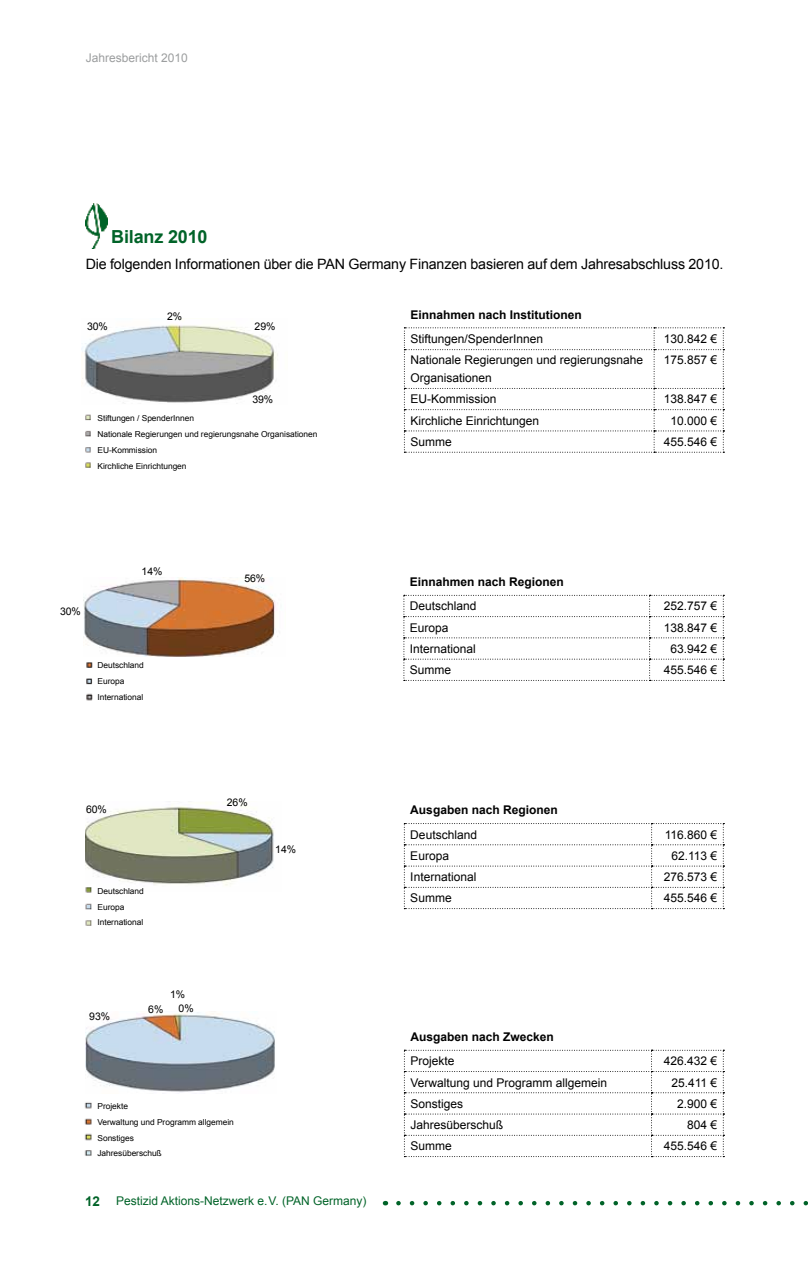
<style>
.page{position:relative;width:808px;height:1263px;background:#fff}
.page>*{position:absolute;margin:0;border:0;box-sizing:border-box;transform-origin:0 0}
.t1{font:700 18px "Arial";letter-spacing:-.01em;color:#006328}
.t2{font:14.25px "Arial";letter-spacing:-.01em;color:#000}
.t3{font:12px/18px "Arial";color:#000}
.t4{font:700 12px "Arial";color:#000}
.t5{font:12px "Arial";color:#006328}
.t6{font:12px "Arial";color:#9c9e9f}
.t7{font:10.5px "Arial";letter-spacing:-.01em;color:#000}
.t8{font:8.25px/15.8px "Arial";letter-spacing:-.005em;color:#000}
.s1{font-weight:700;font-size:13.5px}
</style>
<div class="page">
<svg style="left:398px;top:1201px;width:410px;height:4px"></svg>
<img style="left:86px;top:203px;width:21px;height:46px">
<svg style="left:404px;top:327px;width:320px;height:126px"></svg>
<svg style="left:403px;top:595px;width:321px;height:86px"></svg>
<svg style="left:404px;top:823px;width:320px;height:86px"></svg>
<svg style="left:404px;top:1050px;width:320px;height:107px"></svg>
<img style="left:84px;top:578px;width:194px;height:79px">
<img style="left:86px;top:662px;width:7px;height:39px">
<img style="left:81px;top:324px;width:197px;height:80px">
<img style="left:85px;top:414px;width:6px;height:54px">
<img style="left:86px;top:1011px;width:189px;height:81px">
<img style="left:84px;top:1102px;width:8px;height:54px">
<img style="left:86px;top:802px;width:188px;height:84px">
<img style="left:85px;top:884px;width:10px;height:42px">
<p class="t6" style="left:86px;top:50px;width:104px">Jahresbericht 2010</p>
<h1 class="t1" style="left:111px;top:225px;width:98px">Bilanz 2010</h1>
<p class="t2" style="left:86px;top:255px;width:639px">Die folgenden Informationen über die PAN Germany Finanzen basieren auf dem Jahresabschluss 2010.</p>
<p class="t4" style="left:410px;top:306px;width:173px">Einnahmen nach Institutionen</p>
<p class="t3" style="left:410px;top:330px;width:134px">Stiftungen/SpenderInnen</p>
<p class="t3" style="left:664px;top:330px;width:55px">130.842 €</p>
<p class="t3" style="left:410px;top:351px;width:234px">Nationale Regierungen und regierungsnahe<br>Organisationen</p>
<p class="t3" style="left:664px;top:351px;width:55px">175.857 €</p>
<p class="t3" style="left:410px;top:390px;width:88px">EU-Kommission</p>
<p class="t3" style="left:664px;top:390px;width:55px">138.847 €</p>
<p class="t3" style="left:410px;top:412px;width:130px">Kirchliche Einrichtungen</p>
<p class="t3" style="left:670px;top:412px;width:48px">10.000 €</p>
<p class="t3" style="left:410px;top:433px;width:43px">Summe</p>
<p class="t3" style="left:664px;top:433px;width:55px">455.546 €</p>
<p class="t7" style="left:167px;top:310px;width:17px">2%</p>
<p class="t7" style="left:87px;top:320px;width:22px">30%</p>
<p class="t7" style="left:255px;top:320px;width:22px">29%</p>
<p class="t7" style="left:252px;top:393px;width:22px">39%</p>
<p class="t8" style="left:97px;top:411px;width:221px">Stiftungen / SpenderInnen<br>Nationale Regierungen und regierungsnahe Organisationen<br>EU-Kommission<br>Kirchliche Einrichtungen</p>
<p class="t7" style="left:60px;top:604px;width:22px">30%</p>
<p class="t7" style="left:142px;top:564px;width:22px">14%</p>
<p class="t8" style="left:97px;top:657px;width:48px">Deutschland<br>Europa<br>International</p>
<p class="t7" style="left:244px;top:571px;width:22px">56%</p>
<p class="t7" style="left:86px;top:802px;width:22px">60%</p>
<p class="t8" style="left:97px;top:883px;width:48px">Deutschland<br>Europa<br>International</p>
<p class="t7" style="left:89px;top:1010px;width:22px">93%</p>
<p class="t7" style="left:148px;top:1002px;width:17px">6%</p>
<p class="t7" style="left:170px;top:987px;width:17px">1%</p>
<p class="t7" style="left:179px;top:1001px;width:17px">0%</p>
<p class="t7" style="left:227px;top:795px;width:22px">26%</p>
<p class="t7" style="left:275px;top:842px;width:22px">14%</p>
<p class="t8" style="left:97px;top:1098px;width:138px">Projekte<br>Verwaltung und Programm allgemein<br>Sonstiges<br>Jahresüberschuß</p>
<p class="t5" style="left:85px;top:1193px;width:283px"><span class="s1">12</span> Pestizid Aktions-Netzwerk e. V. (PAN Germany)</p>
<p class="t4" style="left:410px;top:574px;width:156px">Einnahmen nach Regionen</p>
<p class="t3" style="left:410px;top:597px;width:68px">Deutschland</p>
<p class="t3" style="left:664px;top:597px;width:55px">252.757 €</p>
<p class="t3" style="left:410px;top:618px;width:40px">Europa</p>
<p class="t3" style="left:664px;top:618px;width:55px">138.847 €</p>
<p class="t3" style="left:410px;top:640px;width:68px">International</p>
<p class="t3" style="left:670px;top:640px;width:48px">63.942 €</p>
<p class="t3" style="left:410px;top:661px;width:43px">Summe</p>
<p class="t3" style="left:664px;top:661px;width:55px">455.546 €</p>
<p class="t4" style="left:410px;top:802px;width:149px">Ausgaben nach Regionen</p>
<p class="t3" style="left:410px;top:825px;width:68px">Deutschland</p>
<p class="t3" style="left:665px;top:825px;width:54px">116.860 €</p>
<p class="t3" style="left:410px;top:847px;width:40px">Europa</p>
<p class="t3" style="left:671px;top:847px;width:47px">62.113 €</p>
<p class="t3" style="left:410px;top:868px;width:68px">International</p>
<p class="t3" style="left:664px;top:868px;width:55px">276.573 €</p>
<p class="t3" style="left:410px;top:889px;width:43px">Summe</p>
<p class="t3" style="left:664px;top:889px;width:55px">455.546 €</p>
<p class="t4" style="left:410px;top:1029px;width:145px">Ausgaben nach Zwecken</p>
<p class="t3" style="left:410px;top:1052px;width:46px">Projekte</p>
<p class="t3" style="left:664px;top:1052px;width:55px">426.432 €</p>
<p class="t3" style="left:410px;top:1073px;width:198px">Verwaltung und Programm allgemein</p>
<p class="t3" style="left:671px;top:1073px;width:47px">25.411 €</p>
<p class="t3" style="left:410px;top:1095px;width:54px">Sonstiges</p>
<p class="t3" style="left:677px;top:1095px;width:42px">2.900 €</p>
<p class="t3" style="left:410px;top:1116px;width:94px">Jahresüberschuß</p>
<p class="t3" style="left:687px;top:1116px;width:32px">804 €</p>
<p class="t3" style="left:410px;top:1137px;width:43px">Summe</p>
<p class="t3" style="left:664px;top:1137px;width:55px">455.546 €</p>
</div>
